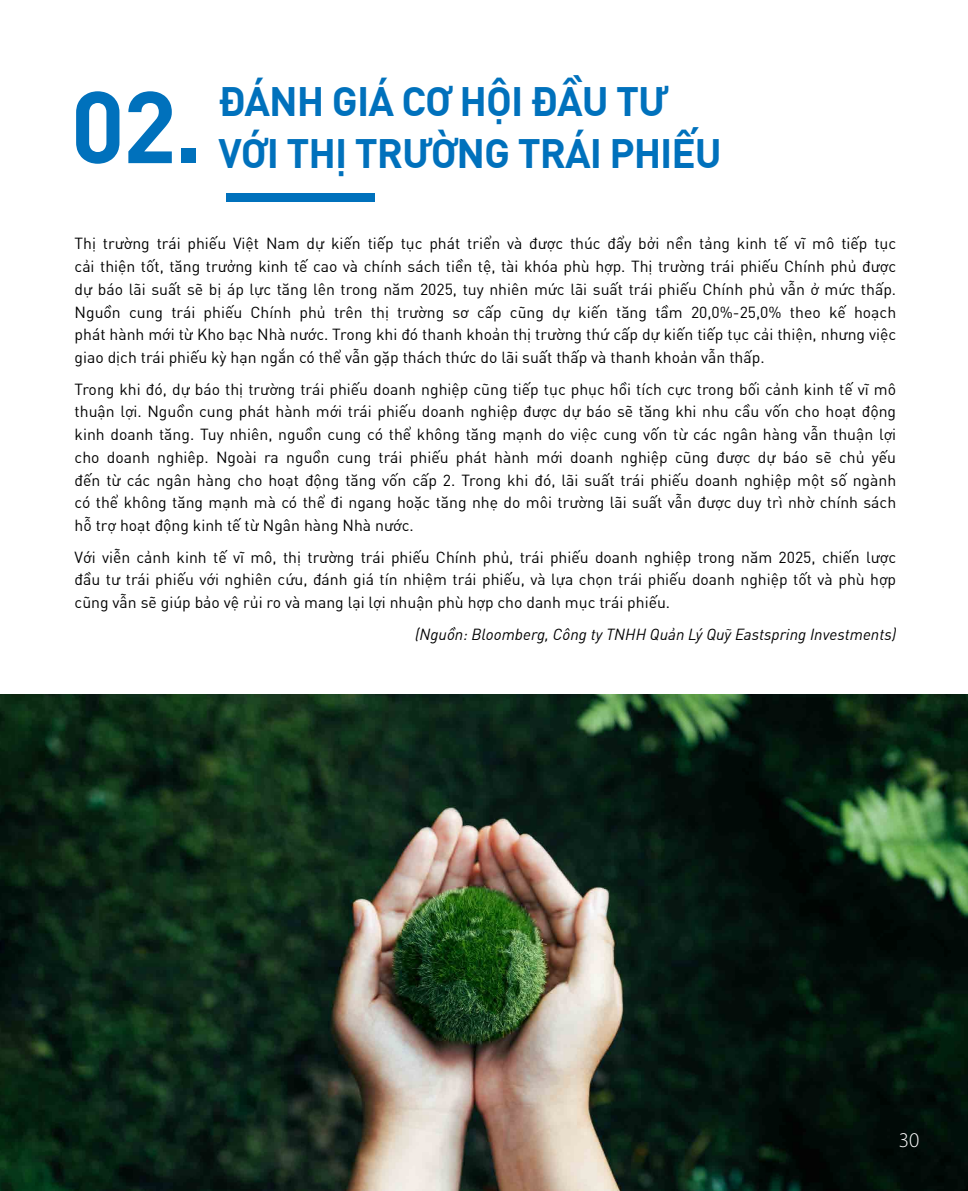
<style>
.page{position:relative;width:968px;height:1191px;background:#fff}
.page>*{position:absolute;margin:0;border:0;box-sizing:border-box;transform-origin:0 0}
.t1{font:700 100.1px "GMVDIN Pro";color:#0071bc}
.t2{font:700 40.25px "GMVDIN Pro";letter-spacing:-.025em;color:#0071bc}
.t3{font:300 21px "Myriad Pro";color:#fff}
.t4{font:15.75px/22.8px "GMVDIN Pro";color:#000;text-align:justify}
.t5{font:italic 15.75px "GMVDIN Pro";color:#000}
</style>
<div class="page">
<img style="left:1px;top:694px;width:966px;height:497px">
<div style="left:226px;top:193px;width:148px;height:9px;background:#0071bc"></div>
<h1 class="t1" style="left:71px;top:49px;width:134px">02.</h1>
<h2 class="t2" style="left:218px;top:70px;width:450px">ĐÁNH GIÁ CƠ HỘI ĐẦU TƯ</h2>
<h2 class="t2" style="left:218px;top:122px;width:504px">VỚI THỊ TRƯỜNG TRÁI PHIẾU</h2>
<p class="t4" style="left:75px;top:231px;width:823px">Thị trường trái phiếu Việt Nam dự kiến tiếp tục phát triển và được thúc đẩy bởi nền tảng kinh tế vĩ mô tiếp tục cải thiện tốt, tăng trưởng kinh tế cao và chính sách tiền tệ, tài khóa phù hợp. Thị trường trái phiếu Chính phủ được dự báo lãi suất sẽ bị áp lực tăng lên trong năm 2025, tuy nhiên mức lãi suất trái phiếu Chính phủ vẫn ở mức thấp.<br>Nguồn cung trái phiếu Chính phủ trên thị trường sơ cấp cũng dự kiến tăng tầm 20,0%-25,0% theo kế hoạch phát hành mới từ Kho bạc Nhà nước. Trong khi đó thanh khoản thị trường thứ cấp dự kiến tiếp tục cải thiện, nhưng việc giao dịch trái phiếu kỳ hạn ngắn có thể vẫn gặp thách thức do lãi suất thấp và thanh khoản vẫn thấp.</p>
<p class="t4" style="left:75px;top:376px;width:823px">Trong khi đó, dự báo thị trường trái phiếu doanh nghiệp cũng tiếp tục phục hồi tích cực trong bối cảnh kinh tế vĩ mô thuận lợi. Nguồn cung phát hành mới trái phiếu doanh nghiệp được dự báo sẽ tăng khi nhu cầu vốn cho hoạt động kinh doanh tăng. Tuy nhiên, nguồn cung có thể không tăng mạnh do việc cung vốn từ các ngân hàng vẫn thuận lợi cho doanh nghiêp. Ngoài ra nguồn cung trái phiếu phát hành mới doanh nghiệp cũng được dự báo sẽ chủ yếu đến từ các ngân hàng cho hoạt động tăng vốn cấp 2. Trong khi đó, lãi suất trái phiếu doanh nghiệp một số ngành có thể không tăng mạnh mà có thể đi ngang hoặc tăng nhẹ do môi trường lãi suất vẫn được duy trì nhờ chính sách hỗ trợ hoạt động kinh tế từ Ngân hàng Nhà nước.</p>
<p class="t4" style="left:75px;top:544px;width:823px">Với viễn cảnh kinh tế vĩ mô, thị trường trái phiếu Chính phủ, trái phiếu doanh nghiệp trong năm 2025, chiến lược đầu tư trái phiếu với nghiên cứu, đánh giá tín nhiệm trái phiếu, và lựa chọn trái phiếu doanh nghiệp tốt và phù hợp cũng vẫn sẽ giúp bảo vệ rủi ro và mang lại lợi nhuận phù hợp cho danh mục trái phiếu.</p>
<p class="t5" style="left:415px;top:622px;width:482px">(Nguồn: Bloomberg, Công ty TNHH Quản Lý Quỹ Eastspring Investments)</p>
<h3 class="t3" style="left:898px;top:1127px;width:22px">30</h3>
</div>
